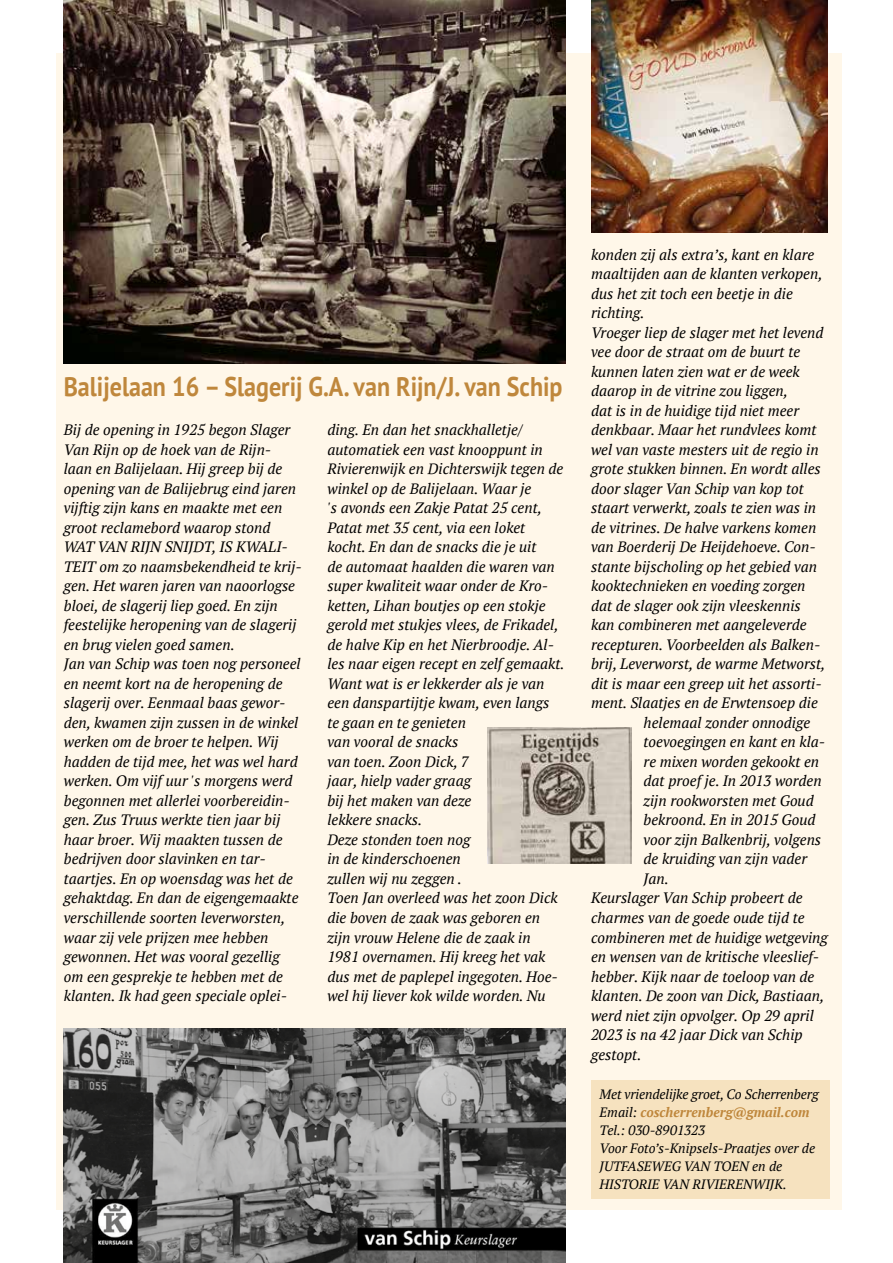
<style>
.page{position:relative;width:893px;height:1263px;background:#fff}
.page>*{position:absolute;margin:0;border:0;box-sizing:border-box;transform-origin:0 0}
.t1{font:700 27px "PT Sans";color:#bf873c;scale:.89 1}
.t2{font:italic 15px/19.5px "PT Serif";color:#000}
.t3{font:italic 13.5px/18px "PT Serif";color:#000}
.s1{font-weight:700;color:#bf873c}
</style>
<div class="page">
<div style="left:57px;top:53px;width:785px;height:1156px;background:#fff7e9"></div>
<div style="left:591px;top:1080px;width:238px;height:119px;background:#f6e2bf"></div>
<img style="left:64px;top:1029px;width:502px;height:234px">
<img style="left:488px;top:728px;width:143px;height:136px">
<img style="left:64px;top:0;width:502px;height:364px">
<img style="left:591px;top:0;width:237px;height:233px">
<h1 class="t1" style="left:64px;top:369px;width:562px">Balijelaan 16 – Slagerij G.A. van Rijn/J. van Schip</h1>
<p class="t2" style="left:64px;top:420px;width:240px">Bij de opening in 1925 begon Slager Van Rijn op de hoek van de Rijn&shy;laan en Balijelaan. Hij greep bij de opening van de Balijebrug eind jaren vijftig zijn kans en maakte met een groot reclamebord waarop stond WAT VAN RIJN SNIJDT, IS KWALI-TEIT om zo naamsbekendheid te krij&shy;gen. Het waren jaren van naoorlogse bloei, de slagerij liep goed. En zijn feestelijke heropening van de slagerij en brug vielen goed samen.<br>Jan van Schip was toen nog personeel en neemt kort na de heropening de slagerij over. Eenmaal baas gewor&shy;den, kwamen zijn zussen in de winkel werken om de broer te helpen. Wij hadden de tijd mee, het was wel hard werken. Om vijf uur 's morgens werd begonnen met allerlei voorbereidin&shy;gen. Zus Truus werkte tien jaar bij haar broer. Wij maakten tussen de bedrijven door slavinken en tar&shy;taartjes. En op woensdag was het de gehaktdag. En dan de eigengemaakte verschillende soorten leverworsten, waar zij vele prijzen mee hebben gewonnen. Het was vooral gezellig om een gesprekje te hebben met de klanten. Ik had geen speciale oplei-</p>
<p class="t2" style="left:327px;top:420px;width:239px">ding. En dan het snackhalletje/ automatiek een vast knooppunt in<br>Rivierenwijk en Dichterswijk tegen de winkel op de Balijelaan. Waar je<br>'s avonds een Zakje Patat 25 cent,<br>Patat met 35 cent, via een loket kocht. En dan de snacks die je uit<br>de automaat haalden die waren van super kwaliteit waar onder de Kro&shy;ketten, Lihan boutjes op een stokje gerold met stukjes vlees, de Frikadel, de halve Kip en het Nierbroodje. Al&shy;les naar eigen recept en zelf gemaakt.<br>Want wat is er lekkerder als je van een danspartijtje kwam, even langs te gaan en te genieten<br>van vooral de snacks<br>van toen. Zoon Dick, 7<br>jaar, hielp vader graag<br>bij het maken van deze<br>lekkere snacks.<br>Deze stonden toen nog<br>in de kinderschoenen<br>zullen wij nu zeggen .<br>Toen Jan overleed was het zoon Dick die boven de zaak was geboren en zijn vrouw Helene die de zaak in<br>1981 overnamen. Hij kreeg het vak dus met de paplepel ingegoten. Hoe&shy;wel hij liever kok wilde worden. Nu</p>
<p class="t2" style="left:591px;top:245px;width:225px">konden zij als extra’s, kant en klare</p>
<p class="t2" style="left:591px;top:264px;width:233px">maaltijden aan de klanten verkopen,</p>
<p class="t2" style="left:591px;top:284px;width:203px">dus het zit toch een beetje in die</p>
<p class="t2" style="left:591px;top:303px;width:55px">richting.</p>
<p class="t2" style="left:591px;top:323px;width:234px">Vroeger liep de slager met het levend</p>
<p class="t2" style="left:591px;top:342px;width:211px">vee door de straat om de buurt te</p>
<p class="t2" style="left:591px;top:362px;width:210px">kunnen laten zien wat er de week</p>
<p class="t2" style="left:591px;top:381px;width:199px">daarop in de vitrine zou liggen,</p>
<p class="t2" style="left:591px;top:401px;width:210px">dat is in de huidige tijd niet meer</p>
<p class="t2" style="left:591px;top:420px;width:227px">denkbaar. Maar het rundvlees komt</p>
<p class="t2" style="left:591px;top:440px;width:229px">wel van vaste mesters uit de regio in</p>
<p class="t2" style="left:591px;top:459px;width:231px">grote stukken binnen. En wordt alles</p>
<p class="t2" style="left:591px;top:479px;width:214px">door slager Van Schip van kop tot</p>
<p class="t2" style="left:591px;top:498px;width:227px">staart verwerkt, zoals te zien was in</p>
<p class="t2" style="left:591px;top:518px;width:227px">de vitrines. De halve varkens komen</p>
<p class="t2" style="left:591px;top:537px;width:226px">van Boerderij De Heijdehoeve. Con-</p>
<p class="t2" style="left:591px;top:557px;width:227px">stante bijscholing op het gebied van</p>
<p class="t2" style="left:591px;top:576px;width:216px">kooktechnieken en voeding zorgen</p>
<p class="t2" style="left:591px;top:596px;width:211px">dat de slager ook zijn vleeskennis</p>
<p class="t2" style="left:591px;top:615px;width:217px">kan combineren met aangeleverde</p>
<p class="t2" style="left:591px;top:635px;width:231px">recepturen. Voorbeelden als Balken-</p>
<p class="t2" style="left:591px;top:654px;width:236px">brij, Leverworst, de warme Metworst,</p>
<p class="t2" style="left:591px;top:674px;width:232px">dit is maar een greep uit het assorti-</p>
<p class="t2" style="left:591px;top:693px;width:228px">ment. Slaatjes en de Erwtensoep die</p>
<p class="t2" style="left:644px;top:713px;width:168px">helemaal zonder onnodige</p>
<p class="t2" style="left:644px;top:732px;width:183px">toevoegingen en kant en kla-</p>
<p class="t2" style="left:644px;top:752px;width:177px">re mixen worden gekookt en</p>
<p class="t2" style="left:644px;top:771px;width:180px">dat proef je. In 2013 worden</p>
<p class="t2" style="left:644px;top:791px;width:172px">zijn rookworsten met Goud</p>
<p class="t2" style="left:644px;top:810px;width:174px">bekroond. En in 2015 Goud</p>
<p class="t2" style="left:644px;top:830px;width:179px">voor zijn Balkenbrij, volgens</p>
<p class="t2" style="left:644px;top:849px;width:165px">de kruiding van zijn vader</p>
<p class="t2" style="left:644px;top:869px;width:27px">Jan.</p>
<p class="t2" style="left:591px;top:888px;width:213px">Keurslager Van Schip probeert de</p>
<p class="t2" style="left:591px;top:908px;width:215px">charmes van de goede oude tijd te</p>
<p class="t2" style="left:591px;top:927px;width:238px">combineren met de huidige wetgeving</p>
<p class="t2" style="left:591px;top:947px;width:230px">en wensen van de kritische vleeslief-</p>
<p class="t2" style="left:591px;top:966px;width:225px">hebber. Kijk naar de toeloop van de</p>
<p class="t2" style="left:591px;top:986px;width:235px">klanten. De zoon van Dick, Bastiaan,</p>
<p class="t2" style="left:591px;top:1005px;width:224px">werd niet zijn opvolger. Op 29 april</p>
<p class="t2" style="left:591px;top:1025px;width:213px">2023 is na 42 jaar Dick van Schip</p>
<p class="t2" style="left:591px;top:1044px;width:52px">gestopt.</p>
<p class="t3" style="left:600px;top:1085px;width:220px">Met vriendelijke groet, Co Scherrenberg<br>Email: <span class="s1">coscherrenberg@gmail.com<br></span>Tel.: 030-8901323<br>Voor Foto’s-Knipsels-Praatjes over de<br>JUTFASEWEG VAN TOEN en de<br>HISTORIE VAN RIVIERENWIJK.</p>
</div>
